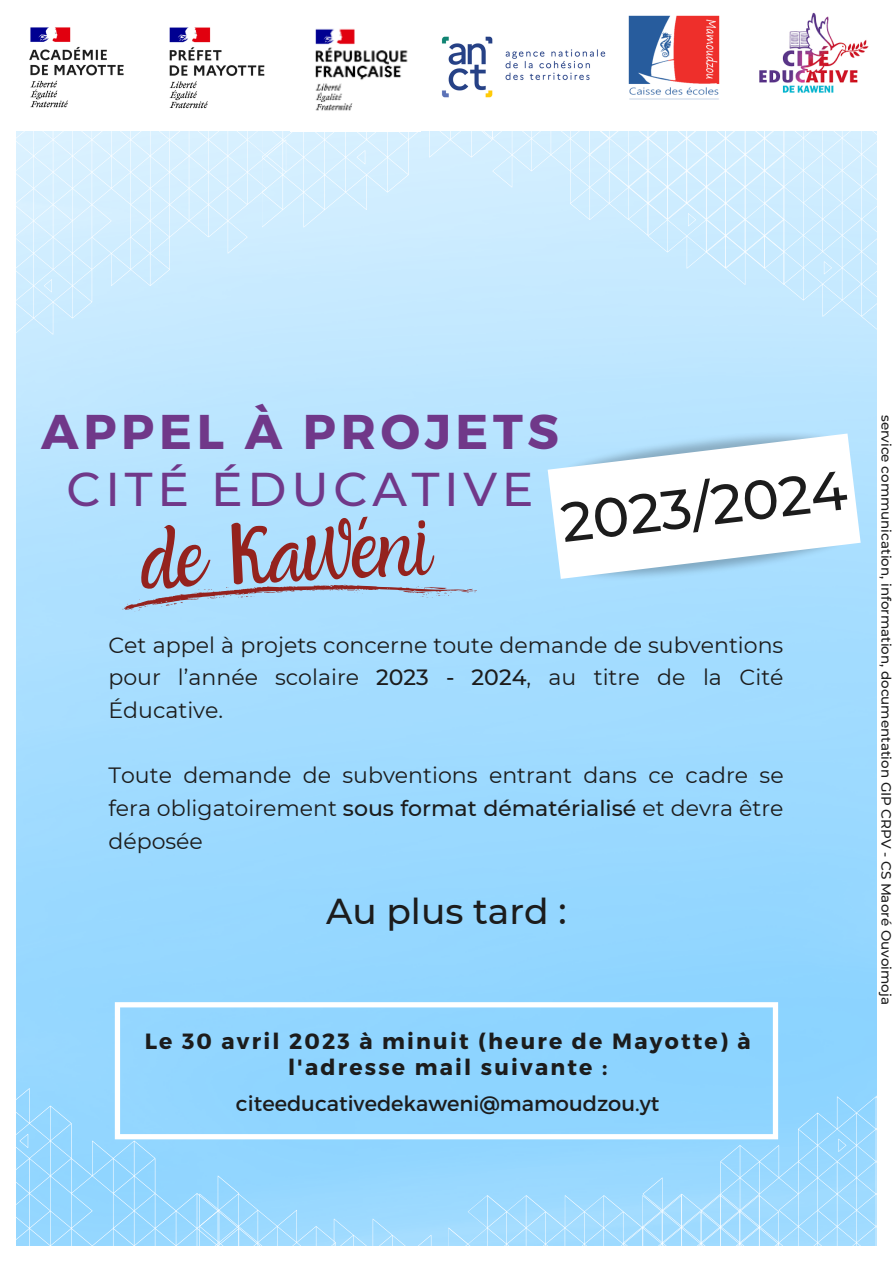
<style>
.page{position:relative;width:893px;height:1264px;background:#fff}
.page>*{position:absolute;margin:0;border:0;box-sizing:border-box;transform-origin:0 0}
.t1{font:61.5px "Amazone";color:#94221e}
.t2{font:500 55.05px "Montserrat";color:#1c1c1c}
.t3{font:700 48.75px "Montserrat";letter-spacing:.095em;color:#703889}
.t4{font:500 47.25px "Montserrat";letter-spacing:.1em;color:#703889}
.t5{font:500 36px "Montserrat";color:#1c1c1c}
.t6{font:22.05px/32.5px "Montserrat";color:#1c1c1c;text-align:justify}
.t7{font:700 22.05px/25.8px "Montserrat";letter-spacing:.1em;color:#1c1c1c;text-align:center}
.t8{font:21px "Montserrat";color:#1c1c1c}
.t9{font:500 13.5px "Montserrat";color:#1c1c1c}
.s1{font-weight:500}
</style>
<div class="page">
<svg style="left:115px;top:1002px;width:663px;height:133px;background:#96d7ff"></svg>
<svg style="left:16px;top:1070px;width:265px;height:176px;background:#98d8ff"></svg>
<svg style="left:603px;top:1080px;width:274px;height:166px;background:#9bd9ff"></svg>
<div style="left:551px;top:513px;width:319px;height:95px;background:#a7deff"></div>
<div style="left:537px;top:404px;width:320px;height:95px;background:#b8e4ff"></div>
<svg style="left:547px;top:433px;width:313px;height:146px"></svg>
<svg style="left:286px;top:131px;width:167px;height:96px;background:#d4eeff"></svg>
<img style="left:315px;top:28px;width:93px;height:83px">
<svg style="left:453px;top:41px;width:267px;height:244px;background:#d3eefe"></svg>
<img style="left:441px;top:36px;width:170px;height:86px">
<svg style="left:199px;top:1193px;width:579px;height:53px;background:#a3dcff"></svg>
<svg style="left:122px;top:584px;width:355px;height:27px;background:#a7c4df"></svg>
<svg style="left:16px;top:131px;width:270px;height:220px;background:#d1edff"></svg>
<img style="left:169px;top:27px;width:96px;height:82px">
<img style="left:29px;top:27px;width:95px;height:81px">
<svg style="left:589px;top:89px;width:288px;height:244px;background:#d3eeff"></svg>
<img style="left:740px;top:12px;width:137px;height:95px">
<img style="left:628px;top:15px;width:91px;height:85px">
<h3 class="t3" style="left:41px;top:400px;width:519px">APPEL À PROJETS</h3>
<h3 class="t4" style="left:67px;top:460px;width:468px">CITÉ ÉDUCATIVE</h3>
<h1 class="t1" style="left:138px;top:532px;width:289px;rotate:-3deg">de Kawéni</h1>
<h2 class="t2" style="left:557px;top:490px;width:289px;rotate:-7deg">2023/2024</h2>
<p class="t6" style="left:108px;top:628px;width:676px">Cet appel à projets concerne toute demande de subventions pour l’année scolaire <span class="s1">2023 - 2024</span>, au titre de la Cité Éducative.</p>
<p class="t6" style="left:108px;top:759px;width:676px">Toute demande de subventions entrant dans ce cadre se fera obligatoirement <span class="s1">sous format dématérialisé</span> et devra être déposée</p>
<h3 class="t5" style="left:326px;top:888px;width:242px">Au plus tard :</h3>
<p class="t7" style="left:145px;top:1027px;width:607px">Le 30 avril 2023 à minuit (heure de Mayotte) à l'adresse mail suivante :</p>
<p class="t8" style="left:236px;top:1090px;width:425px">citeeducativedekaweni@mamoudzou.yt</p>
<p class="t9" style="left:894px;top:415px;width:591px;rotate:90deg">service communication, information, documentation GIP CRPV - CS Maoré Ouvoimoja</p>
</div>
